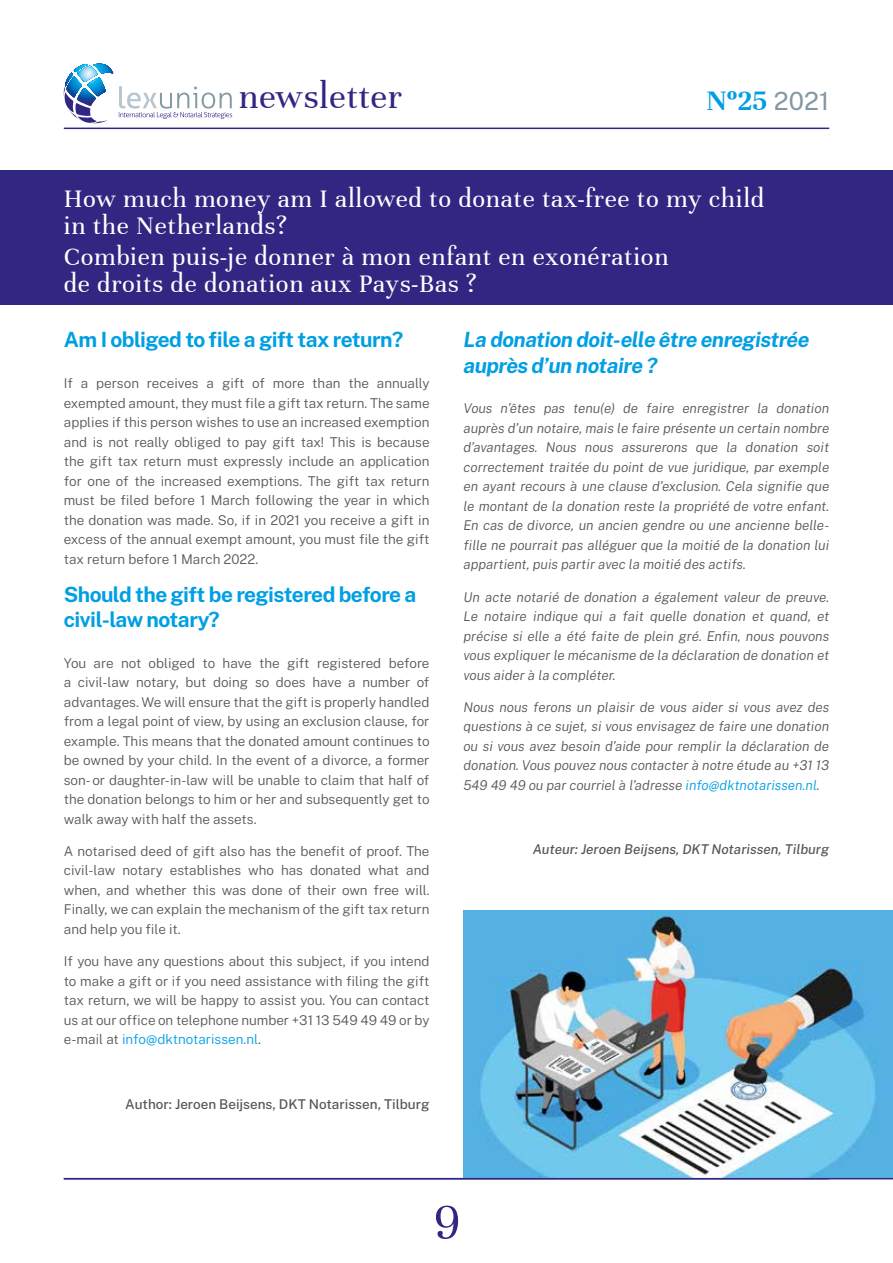
<style>
.page{position:relative;width:893px;height:1263px;background:#fff}
.page>*{position:absolute;margin:0;border:0;box-sizing:border-box;transform-origin:0 0}
.t1{font:54px "Unna";color:#312783}
.t2{font:37.5px "Unna";letter-spacing:.01em;color:#312783}
.t3{font:700 30.3px "Unna";color:#009fe3}
.t4{font:27px/27px "Unna";letter-spacing:.025em;color:#fff}
.t5{font:100 21px/25.2px "Public Sans";letter-spacing:-.025em;color:#009fe3}
.t6{font:italic 100 21px/25.2px "Public Sans";letter-spacing:-.025em;color:#009fe3}
.t7{font:100 13.5px/19.5px "Public Sans";color:#575756;text-align:justify}
.t8{font:italic 100 13.5px/19.5px "Public Sans";color:#575756;text-align:justify}
.t9{font:100 13.5px "Public Sans";color:#575756}
.t10{font:italic 100 13.5px "Public Sans";color:#575756}
.s1{font-family:"Public Sans";font-weight:100;font-size:25.05px;color:#8498a3}
.s2{color:#009fe3}
</style>
<div class="page">
<hr style="left:64px;top:128px;width:765px;height:1px;background:#312783">
<svg style="left:119px;top:86px;width:113px;height:33px"></svg>
<svg style="left:64px;top:64px;width:49px;height:34px"></svg>
<img style="left:463px;top:910px;width:430px;height:268px">
<div style="left:0;top:170px;width:893px;height:135px;background:#312783"></div>
<hr style="left:64px;top:1178px;width:829px;height:1px;background:#312783">
<h2 class="t2" style="left:239px;top:75px;width:165px">newsletter</h2>
<h3 class="t3" style="left:706px;top:83px;width:124px">Nº25 <span class="s1">2021</span></h3>
<h3 class="t4" style="left:64px;top:185px;width:702px">How much money am I allowed to donate tax-free to my child in the Netherlands?</h3>
<h3 class="t4" style="left:64px;top:243px;width:606px">Combien puis-je donner à mon enfant en exonération de droits de donation aux Pays-Bas ?</h3>
<h3 class="t5" style="left:64px;top:326px;width:341px">Am I obliged to file a gift tax return?</h3>
<p class="t7" style="left:64px;top:373px;width:367px">If a person receives a gift of more than the annually exempted amount, they must file a gift tax return. The same applies if this person wishes to use an increased exemption and is not really obliged to pay gift tax! This is because the gift tax return must expressly include an application for one of the increased exemptions. The gift tax return must be filed before 1 March following the year in which the donation was made. So, if in 2021 you receive a gift in excess of the annual exempt amount, you must file the gift tax return before 1 March 2022.</p>
<h3 class="t5" style="left:64px;top:580px;width:354px">Should the gift be registered before a civil-law notary?</h3>
<p class="t7" style="left:64px;top:652px;width:367px">You are not obliged to have the gift registered before a civil-law notary, but doing so does have a number of advantages. We will ensure that the gift is properly handled from a legal point of view, by using an exclusion clause, for example. This means that the donated amount continues to be owned by your child. In the event of a divorce, a former son- or daughter-in-law will be unable to claim that half of the donation belongs to him or her and subsequently get to walk away with half the assets.</p>
<p class="t7" style="left:64px;top:840px;width:367px">A notarised deed of gift also has the benefit of proof. The civil-law notary establishes who has donated what and when, and whether this was done of their own free will.<br>Finally, we can explain the mechanism of the gift tax return and help you file it.</p>
<p class="t7" style="left:64px;top:950px;width:367px">If you have any questions about this subject, if you intend to make a gift or if you need assistance with filing the gift tax return, we will be happy to assist you. You can contact us at our office on telephone number +31 13 549 49 49 or by e-mail at <span class="s2">info@dktnotarissen.nl</span>.</p>
<p class="t9" style="left:125px;top:1094px;width:306px">Author: Jeroen Beijsens, DKT Notarissen, Tilburg</p>
<h3 class="t6" style="left:463px;top:327px;width:347px">La donation doit-elle être enregistrée auprès d’un notaire ?</h3>
<p class="t8" style="left:463px;top:398px;width:367px">Vous n’êtes pas tenu(e) de faire enregistrer la donation auprès d’un notaire, mais le faire présente un certain nombre d’avantages. Nous nous assurerons que la donation soit correctement traitée du point de vue juridique, par exemple en ayant recours à une clause d’exclusion. Cela signifie que le montant de la donation reste la propriété de votre enfant.<br>En cas de divorce, un ancien gendre ou une ancienne belle&shy;fille ne pourrait pas alléguer que la moitié de la donation lui appartient, puis partir avec la moitié des actifs.</p>
<p class="t8" style="left:463px;top:587px;width:367px">Un acte notarié de donation a également valeur de preuve.<br>Le notaire indique qui a fait quelle donation et quand, et précise si elle a été faite de plein gré. Enfin, nous pouvons vous expliquer le mécanisme de la déclaration de donation et vous aider à la compléter.</p>
<p class="t8" style="left:463px;top:697px;width:367px">Nous nous ferons un plaisir de vous aider si vous avez des questions à ce sujet, si vous envisagez de faire une donation ou si vous avez besoin d’aide pour remplir la déclaration de donation. Vous pouvez nous contacter à notre étude au +31 13<br>549 49 49 ou par courriel à l’adresse <span class="s2">info@dktnotarissen.nl</span>.</p>
<p class="t10" style="left:533px;top:841px;width:298px">Auteur: Jeroen Beijsens, DKT Notarissen, Tilburg</p>
<h1 class="t1" style="left:433px;top:1191px;width:28px">9</h1>
</div>
